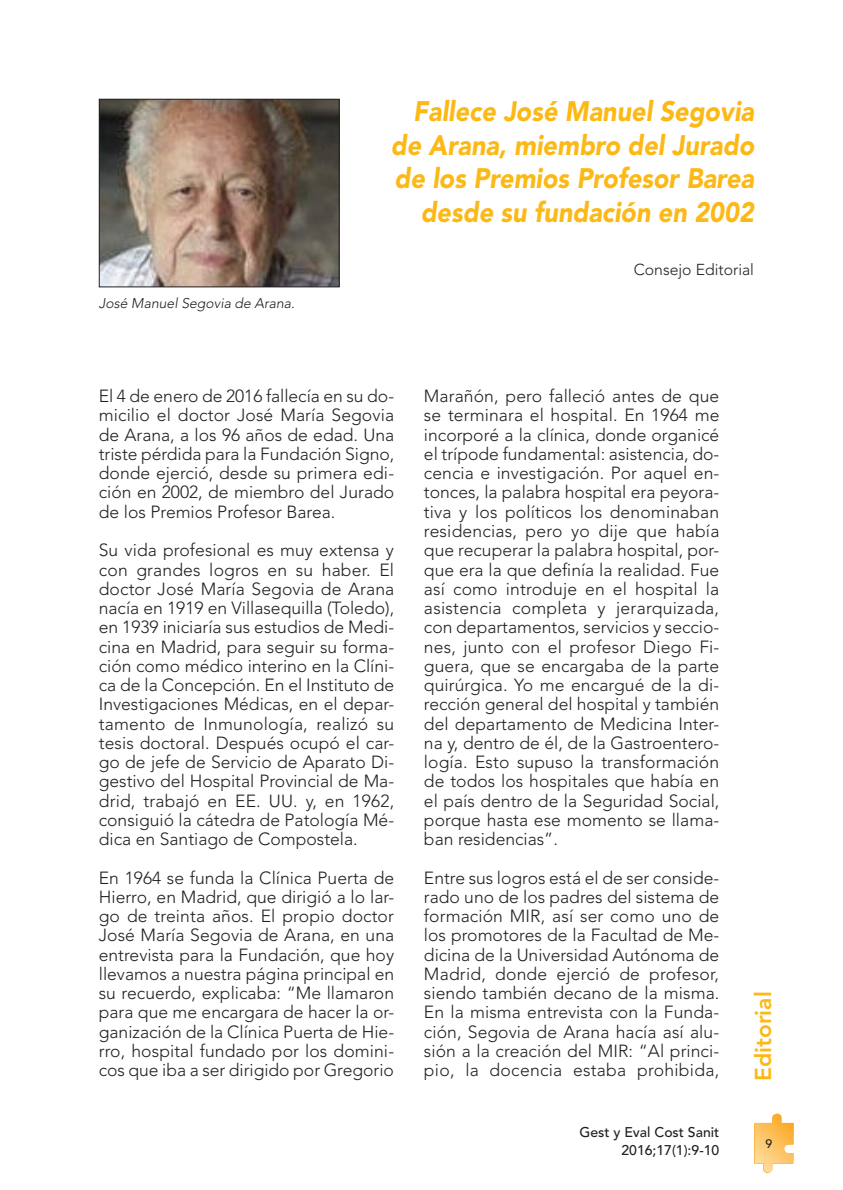
<style>
.page{position:relative;width:843px;height:1190px;background:#fff}
.page>*{position:absolute;margin:0;border:0;box-sizing:border-box;transform-origin:0 0}
.t1{font:italic 900 28px/33.6px "Avenir";color:#fcb814;text-align:right;scale:.9 1}
.t2{font:800 22.75px "Avenir";color:#fcb814}
.t3{font:300 17.5px/19.2px "Avenir";color:#231f20;text-align:justify}
.t4{font:300 15.75px "Avenir";color:#231f20}
.t5{font:500 14px/17.5px "Avenir";color:#231f20;text-align:right}
.t6{font:italic 300 14px "Avenir";color:#231f20}
.t7{font:500 12.25px "Avenir";color:#231f20}
</style>
<div class="page">
<svg style="left:754px;top:1113px;width:39px;height:60px"></svg>
<img style="left:101px;top:101px;width:236px;height:184px">
<div style="left:99px;top:99px;width:240px;height:188px;border:1px solid #231f20"></div>
<p class="t1" style="left:391px;top:94px;width:405px">Fallece José Manuel Segovia de Arana, miembro del Jurado de los Premios Profesor Barea desde su fundación en 2002</p>
<p class="t6" style="left:99px;top:295px;width:197px">José Manuel Segovia de Arana.</p>
<p class="t4" style="left:633px;top:260px;width:122px">Consejo Editorial</p>
<p class="t3" style="left:99px;top:386px;width:297px">El 4 de enero de 2016 fallecía en su do&shy;micilio el doctor José María Segovia de Arana, a los 96 años de edad. Una triste pérdida para la Fundación Signo, donde ejerció, desde su primera edi&shy;ción en 2002, de miembro del Jurado de los Premios Profesor Barea.</p>
<p class="t3" style="left:99px;top:540px;width:297px">Su vida profesional es muy extensa y con grandes logros en su haber. El doctor José María Segovia de Arana nacía en 1919 en Villasequilla (Toledo), en 1939 iniciaría sus estudios de Medi&shy;cina en Madrid, para seguir su forma&shy;ción como médico interino en la Clíni&shy;ca de la Concepción. En el Instituto de Investigaciones Médicas, en el depar&shy;tamento de Inmunología, realizó su tesis doctoral. Después ocupó el car&shy;go de jefe de Servicio de Aparato Di&shy;gestivo del Hospital Provincial de Ma&shy;drid, trabajó en EE. UU. y, en 1962, consiguió la cátedra de Patología Mé&shy;dica en Santiago de Compostela.</p>
<p class="t3" style="left:99px;top:868px;width:297px">En 1964 se funda la Clínica Puerta de Hierro, en Madrid, que dirigió a lo lar&shy;go de treinta años. El propio doctor José María Segovia de Arana, en una entrevista para la Fundación, que hoy llevamos a nuestra página principal en su recuerdo, explicaba: “Me llamaron para que me encargara de hacer la or&shy;ganización de la Clínica Puerta de Hie&shy;rro, hospital fundado por los domini&shy;cos que iba a ser dirigido por Gregorio</p>
<p class="t3" style="left:424px;top:386px;width:297px">Marañón, pero falleció antes de que se terminara el hospital. En 1964 me incorporé a la clínica, donde organicé el trípode fundamental: asistencia, do&shy;cencia e investigación. Por aquel en&shy;tonces, la palabra hospital era peyora&shy;tiva y los políticos los denominaban residencias, pero yo dije que había que recuperar la palabra hospital, por&shy;que era la que definía la realidad. Fue así como introduje en el hospital la asistencia completa y jerarquizada, con departamentos, servicios y seccio&shy;nes, junto con el profesor Diego Fi&shy;guera, que se encargaba de la parte quirúrgica. Yo me encargué de la di&shy;rección general del hospital y también del departamento de Medicina Inter&shy;na y, dentro de él, de la Gastroentero&shy;logía. Esto supuso la transformación de todos los hospitales que había en el país dentro de la Seguridad Social, porque hasta ese momento se llama&shy;ban residencias”.</p>
<p class="t3" style="left:424px;top:868px;width:297px">Entre sus logros está el de ser conside&shy;rado uno de los padres del sistema de formación MIR, así ser como uno de los promotores de la Facultad de Me&shy;dicina de la Universidad Autónoma de Madrid, donde ejerció de profesor, siendo también decano de la misma.<br>En la misma entrevista con la Funda&shy;ción, Segovia de Arana hacía así alu&shy;sión a la creación del MIR: “Al princi&shy;pio, la docencia estaba prohibida,</p>
<p class="t5" style="left:579px;top:1124px;width:141px">Gest y Eval Cost Sanit<br>2016;17(1):9-10</p>
<p class="t2" style="left:749px;top:1081px;width:91px;rotate:-90deg">Editorial</p>
<p class="t7" style="left:765px;top:1136px;width:8px">9</p>
</div>
